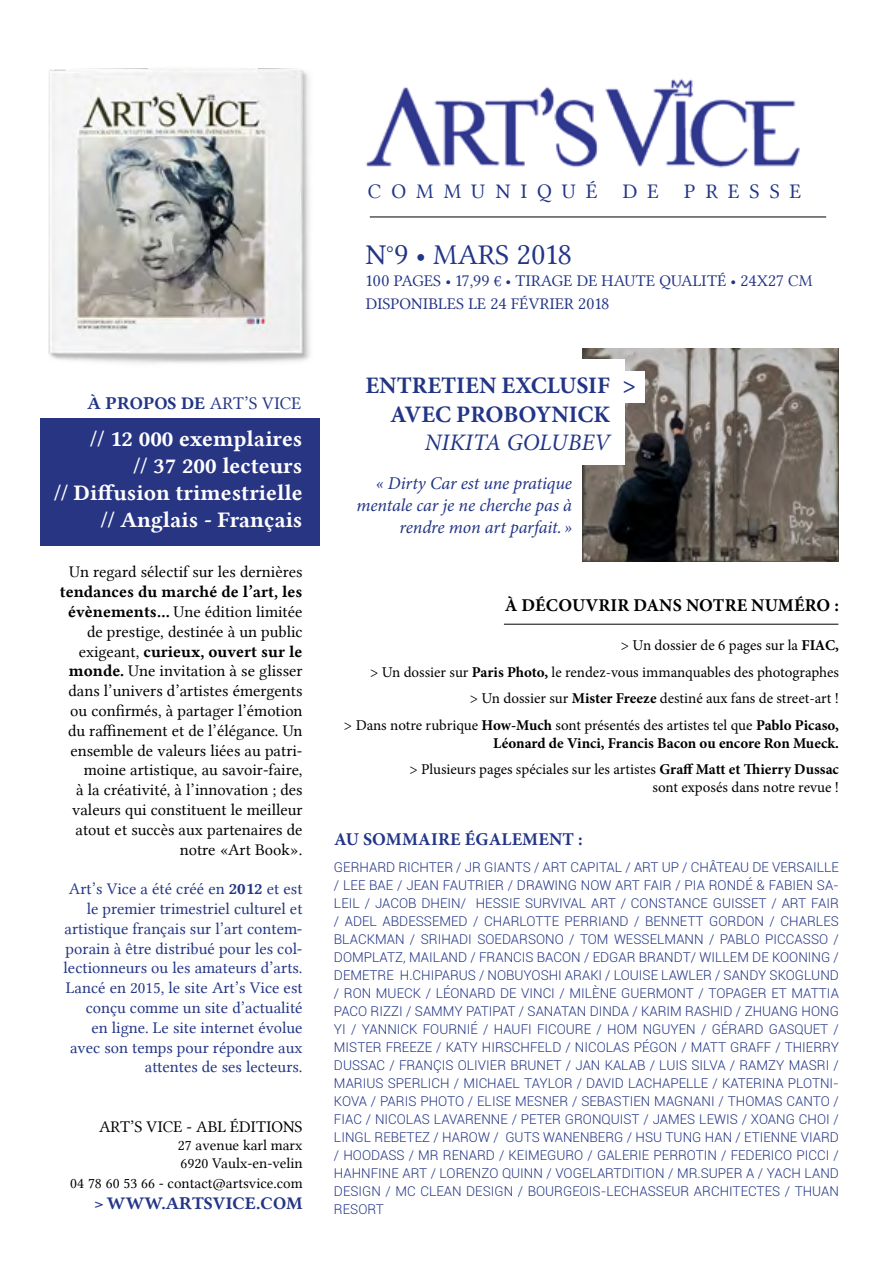
<style>
.page{position:relative;width:893px;height:1263px;background:#fff}
.page>*{position:absolute;margin:0;border:0;box-sizing:border-box;transform-origin:0 0}
.t1{font:29.1px "Lin Libertine";color:#223586}
.t2{font:700 23.7px/28.3px "Minion Pro";color:#223586;text-align:right}
.t3{font:22.5px "Lin Libertine B";color:#fff}
.t4{font:21px "Lin Libertine";letter-spacing:.475em;color:#223586}
.t5{font:italic 18px/21.6px "Minion Pro";letter-spacing:-.01em;color:#223586;text-align:right}
.t6{font:18px "Lin Libertine B";letter-spacing:.005em;color:#223586}
.t7{font:700 18px "Minion Pro";letter-spacing:.01em;color:#000}
.t8{font:700 18px "Minion Pro";letter-spacing:.01em;color:#223586}
.t9{font:16.5px/19.8px "Lin Libertine";color:#000;text-align:right}
.t10{font:16.5px/19.8px "Lin Libertine";color:#223586;text-align:right}
.t11{font:15px/18px "Minion Pro";color:#000;text-align:right}
.t12{font:700 15px/18px "Minion Pro";color:#000;text-align:right}
.t13{font:15px/19.8px "Lin Libertine";color:#000;text-align:right}
.t14{font:300 13.5px/18px "Roboto";color:#223586;text-align:justify}
.s1{font-family:"Lin Libertine"}
.s2{font-family:"Lin Libertine B"}
.s3{font-weight:400;font-style:italic}
.s4{font-weight:700}
.s5{font-weight:400}
</style>
<div class="page">
<div style="left:40px;top:419px;width:280px;height:127px;background:#283583"></div>
<img style="left:390px;top:78px;width:410px;height:90px">
<hr style="left:370px;top:217px;width:456px;height:1px;background:#000">
<hr style="left:504px;top:624px;width:334px;height:1px;background:#000">
<img style="left:583px;top:349px;width:256px;height:212px">
<img style="left:48px;top:68px;width:342px;height:296px">
<div style="left:323px;top:359px;width:302px;height:106px;background:#fff"></div>
<div style="left:390px;top:371px;width:255px;height:31px;background:#fff"></div>
<p class="t6" style="left:87px;top:391px;width:215px">À PROPOS DE <span class="s1">ART’S VICE</span></p>
<p class="t3" style="left:90px;top:424px;width:214px">// 12 000 exemplaires</p>
<p class="t3" style="left:133px;top:451px;width:171px">// 37 200 lecteurs</p>
<p class="t3" style="left:54px;top:478px;width:250px">// Diffusion trimestrielle</p>
<p class="t3" style="left:101px;top:505px;width:203px">// Anglais - Français</p>
<p class="t9" style="left:60px;top:562px;width:244px">Un regard sélectif sur les dernières <span class="s2">tendances du marché de l’art, les évènements...</span> Une édition limitée de prestige, destinée à un public exigeant, <span class="s2">curieux, ouvert sur le monde.</span> Une invitation à se glisser dans l’univers d’artistes émergents ou confirmés, à partager l’émotion du raffinement et de l’élégance. Un ensemble de valeurs liées au patri&shy;moine artistique, au savoir-faire,<br>à la créativité, à l’innovation ; des valeurs qui constituent le meilleur atout et succès aux partenaires de notre «Art Book».</p>
<p class="t10" style="left:64px;top:879px;width:241px">Art’s Vice a été créé en <span class="s2">2012</span> et est le premier trimestriel culturel et artistique français sur l’art contem&shy;porain à être distribué pour les col&shy;lectionneurs ou les amateurs d’arts.<br>Lancé en 2015, le site Art’s Vice est conçu comme un site d’actualité<br>en ligne. Le site internet évolue avec son temps pour répondre aux attentes de ses lecteurs.</p>
<p class="t9" style="left:99px;top:1116px;width:205px">ART’S VICE - ABL ÉDITIONS</p>
<p class="t13" style="left:178px;top:1135px;width:126px">27 avenue karl marx</p>
<p class="t13" style="left:70px;top:1153px;width:234px">6920 Vaulx-en-velin<br>04 78 60 53 66 - contact@artsvice.com</p>
<p class="t6" style="left:94px;top:1191px;width:210px">&gt; WWW.ARTSVICE.COM</p>
<p class="t4" style="left:368px;top:179px;width:435px">COMMUNIQUÉ DE PRESSE</p>
<p class="t1" style="left:366px;top:238px;width:208px">N°9 • MARS 2018</p>
<p class="t10" style="left:366px;top:271px;width:448px">100 PAGES • 17,99 € • TIRAGE DE HAUTE QUALITÉ • 24X27 CM</p>
<p class="t10" style="left:366px;top:293px;width:245px">DISPONIBLES LE 24 FÉVRIER 2018</p>
<p class="t2" style="left:365px;top:371px;width:246px">ENTRETIEN EXCLUSIF<br>AVEC PROBOYNICK<br><span class="s3">NIKITA GOLUBEV</span></p>
<p class="t5" style="left:356px;top:473px;width:217px">« Dirty Car est une pratique mentale car je ne cherche pas à rendre mon art parfait. »</p>
<p class="t2" style="left:623px;top:371px;width:14px">&gt;</p>
<p class="t7" style="left:505px;top:593px;width:336px">À DÉCOUVRIR DANS NOTRE NUMÉRO :</p>
<p class="t11" style="left:621px;top:637px;width:220px">&gt; Un dossier de 6 pages sur la <span class="s4">FIAC,</span></p>
<p class="t11" style="left:370px;top:663px;width:470px">&gt; Un dossier sur <span class="s4">Paris Photo,</span> le rendez-vous immanquables des photographes</p>
<p class="t11" style="left:470px;top:690px;width:371px">&gt; Un dossier sur <span class="s4">Mister Freeze</span> destiné aux fans de street-art !</p>
<p class="t12" style="left:344px;top:716px;width:496px"><span class="s5">&gt; Dans notre rubrique</span> How-Much <span class="s5">sont présentés des artistes tel que</span> Pablo Picaso,<br>Léonard de Vinci, Francis Bacon ou encore Ron Mueck.</p>
<p class="t11" style="left:409px;top:761px;width:431px">&gt; Plusieurs pages spéciales sur les artistes <span class="s4">Graff Matt et Thierry Dussac </span>sont exposés dans notre revue !</p>
<p class="t8" style="left:334px;top:827px;width:250px">AU SOMMAIRE ÉGALEMENT :</p>
<p class="t14" style="left:334px;top:857px;width:507px">GERHARD RICHTER / JR GIANTS / ART CAPITAL / ART UP / CHÂTEAU DE VERSAILLE / LEE BAE / JEAN FAUTRIER / DRAWING NOW ART FAIR / PIA RONDÉ &amp; FABIEN SA-LEIL / JACOB DHEIN/ HESSIE SURVIVAL ART / CONSTANCE GUISSET / ART FAIR / ADEL ABDESSEMED / CHARLOTTE PERRIAND / BENNETT GORDON / CHARLES BLACKMAN / SRIHADI SOEDARSONO / TOM WESSELMANN / PABLO PICCASSO / DOMPLATZ, MAILAND / FRANCIS BACON / EDGAR BRANDT/ WILLEM DE KOONING / DEMETRE H.CHIPARUS / NOBUYOSHI ARAKI / LOUISE LAWLER / SANDY SKOGLUND / RON MUECK / LÉONARD DE VINCI / MILÈNE GUERMONT / TOPAGER ET MATTIA PACO RIZZI / SAMMY PATIPAT / SANATAN DINDA / KARIM RASHID / ZHUANG HONG YI / YANNICK FOURNIÉ / HAUFI FICOURE / HOM NGUYEN / GÉRARD GASQUET / MISTER FREEZE / KATY HIRSCHFELD / NICOLAS PÉGON / MATT GRAFF / THIERRY DUSSAC / FRANÇIS OLIVIER BRUNET / JAN KALAB / LUIS SILVA / RAMZY MASRI / MARIUS SPERLICH / MICHAEL TAYLOR / DAVID LACHAPELLE / KATERINA PLOTNI-KOVA / PARIS PHOTO / ELISE MESNER / SEBASTIEN MAGNANI / THOMAS CANTO / FIAC / NICOLAS LAVARENNE / PETER GRONQUIST / JAMES LEWIS / XOANG CHOI / LINGL REBETEZ / HAROW / GUTS WANENBERG / HSU TUNG HAN / ETIENNE VIARD / HOODASS / MR RENARD / KEIMEGURO / GALERIE PERROTIN / FEDERICO PICCI / HAHNFINE ART / LORENZO QUINN / VOGELARTDITION / MR.SUPER A / YACH LAND DESIGN / MC CLEAN DESIGN / BOURGEOIS-LECHASSEUR ARCHITECTES / THUAN RESORT</p>
</div>
